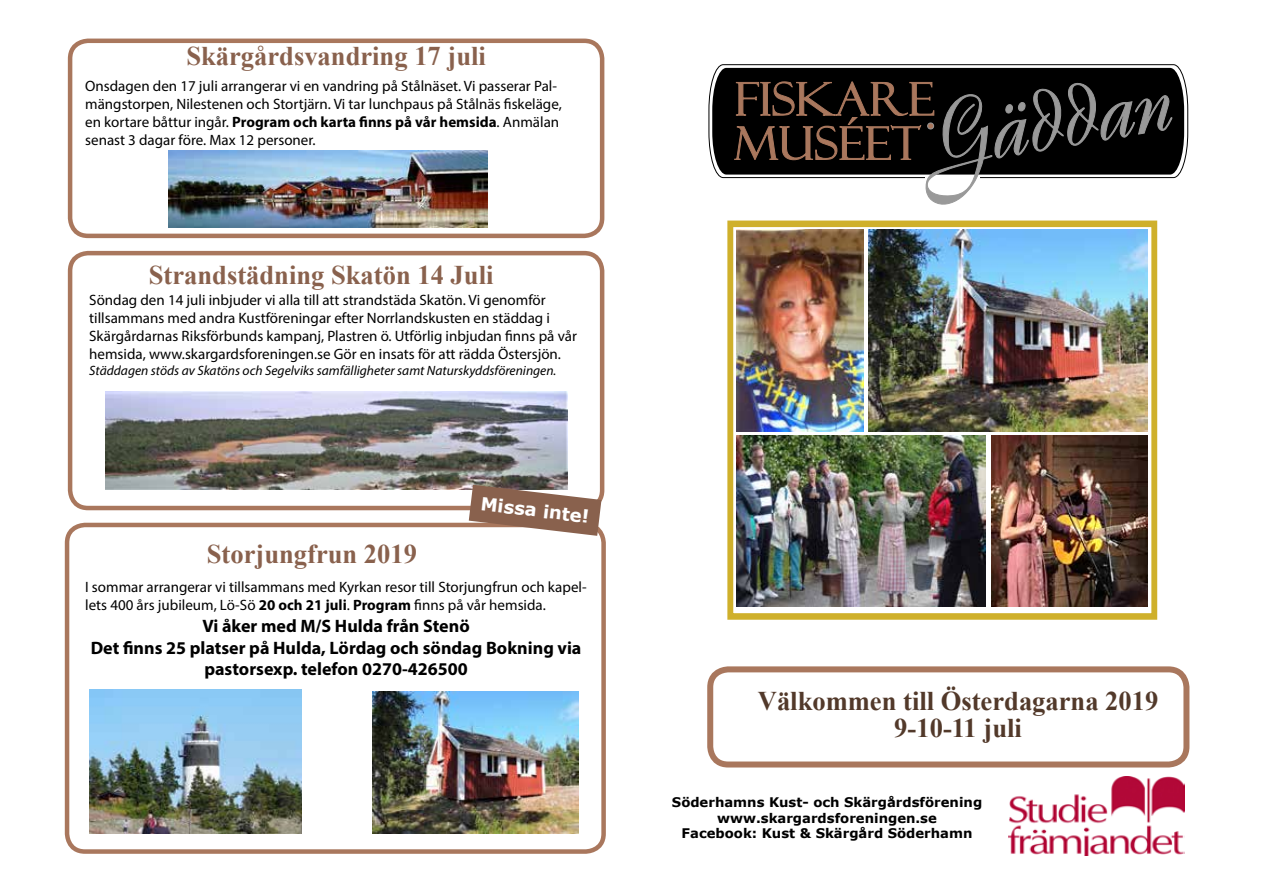
<style>
.page{position:relative;width:1263px;height:893px;background:#fff}
.page>*{position:absolute;margin:0;border:0;box-sizing:border-box;transform-origin:0 0}
.t1{font:700 27px "Times New Roman";color:#89614d}
.t2{font:700 27px/27px "Times New Roman";color:#52392a;text-align:center}
.t3{font:700 18px/21.6px "Myriad Pro";color:#000;text-align:center}
.t4{font:700 18px "Verdana";color:#fff}
.t5{font:15px/18px "Myriad Pro";color:#000}
.t6{font:italic 13.5px "Myriad Pro";color:#000}
.t7{font:700 13.2px/15.9px "Verdana";color:#000;text-align:center}
.s1{font-weight:700}
</style>
<div class="page">
<div style="left:68px;top:39px;width:536px;height:199px;border:4px solid #a9775d;border-radius:18px"></div>
<div style="left:68px;top:251px;width:536px;height:259px;border:4px solid #a9775d;border-radius:18px"></div>
<div style="left:65px;top:523px;width:541px;height:331px;border:4px solid #a9775d;border-radius:18px"></div>
<div style="left:707px;top:666px;width:482px;height:101px;border:6px solid #a9775d;border-radius:18px"></div>
<svg style="left:708px;top:64px;width:480px;height:114px"></svg>
<svg style="left:712px;top:68px;width:472px;height:107px;background:#0d0d0d"></svg>
<svg style="left:734px;top:81px;width:438px;height:124px"></svg>
<img style="left:1009px;top:776px;width:175px;height:80px">
<div style="left:727px;top:221px;width:430px;height:398px;border:6px solid #cfb02b"></div>
<img style="left:992px;top:435px;width:156px;height:172px">
<img style="left:869px;top:230px;width:279px;height:202px">
<img style="left:736px;top:230px;width:128px;height:201px">
<img style="left:736px;top:435px;width:249px;height:172px">
<img style="left:89px;top:689px;width:213px;height:144px">
<img style="left:373px;top:692px;width:206px;height:141px">
<img style="left:105px;top:391px;width:462px;height:99px">
<svg style="left:469px;top:485px;width:132px;height:51px"></svg>
<img style="left:169px;top:151px;width:318px;height:77px">
<h1 class="t1" style="left:186px;top:36px;width:301px">Skärgårdsvandring 17 juli</h1>
<p class="t5" style="left:85px;top:77px;width:478px">Onsdagen den 17 juli arrangerar vi en vandring på Stålnäset. Vi passerar Pal&shy;mängstorpen, Nilestenen och Stortjärn. Vi tar lunchpaus på Stålnäs fiskeläge, en kortare båttur ingår. <span class="s1">Program och karta finns på vår hemsida</span>. Anmälan senast 3 dagar före. Max 12 personer.</p>
<h1 class="t1" style="left:149px;top:255px;width:346px">Strandstädning Skatön 14 Juli</h1>
<p class="t5" style="left:89px;top:290px;width:489px">Söndag den 14 juli inbjuder vi alla till att strandstäda Skatön. Vi genomför tillsammans med andra Kustföreningar efter Norrlandskusten en städdag i Skärgårdarnas Riksförbunds kampanj, Plastren ö. Utförlig inbjudan finns på vår hemsida, www.skargardsforeningen.se Gör en insats för att rädda Östersjön.</p>
<p class="t6" style="left:89px;top:362px;width:469px">Städdagen stöds av Skatöns och Segelviks samfälligheter samt Naturskyddsföreningen.</p>
<h1 class="t1" style="left:207px;top:535px;width:212px">Storjungfrun 2019</h1>
<p class="t4" style="left:482px;top:491px;width:111px;rotate:7deg">Missa inte!</p>
<p class="t5" style="left:85px;top:578px;width:503px">I sommar arrangerar vi tillsammans med Kyrkan resor till Storjungfrun och kapel&shy;lets 400 års jubileum, Lö-Sö <span class="s1">20 och 21 juli</span>. <span class="s1">Program</span> finns på vår hemsida.</p>
<p class="t3" style="left:91px;top:614px;width:492px">Vi åker med M/S Hulda från Stenö<br>Det finns 25 platser på Hulda, Lördag och söndag Bokning via pastorsexp. telefon 0270-426500</p>
<h1 class="t2" style="left:758px;top:686px;width:402px">Välkommen till Österdagarna 2019<br>9-10-11 juli</h1>
<p class="t7" style="left:672px;top:794px;width:312px">Söderhamns Kust- och Skärgårdsförening www.skargardsforeningen.se<br>Facebook: Kust &amp; Skärgård Söderhamn</p>
</div>
